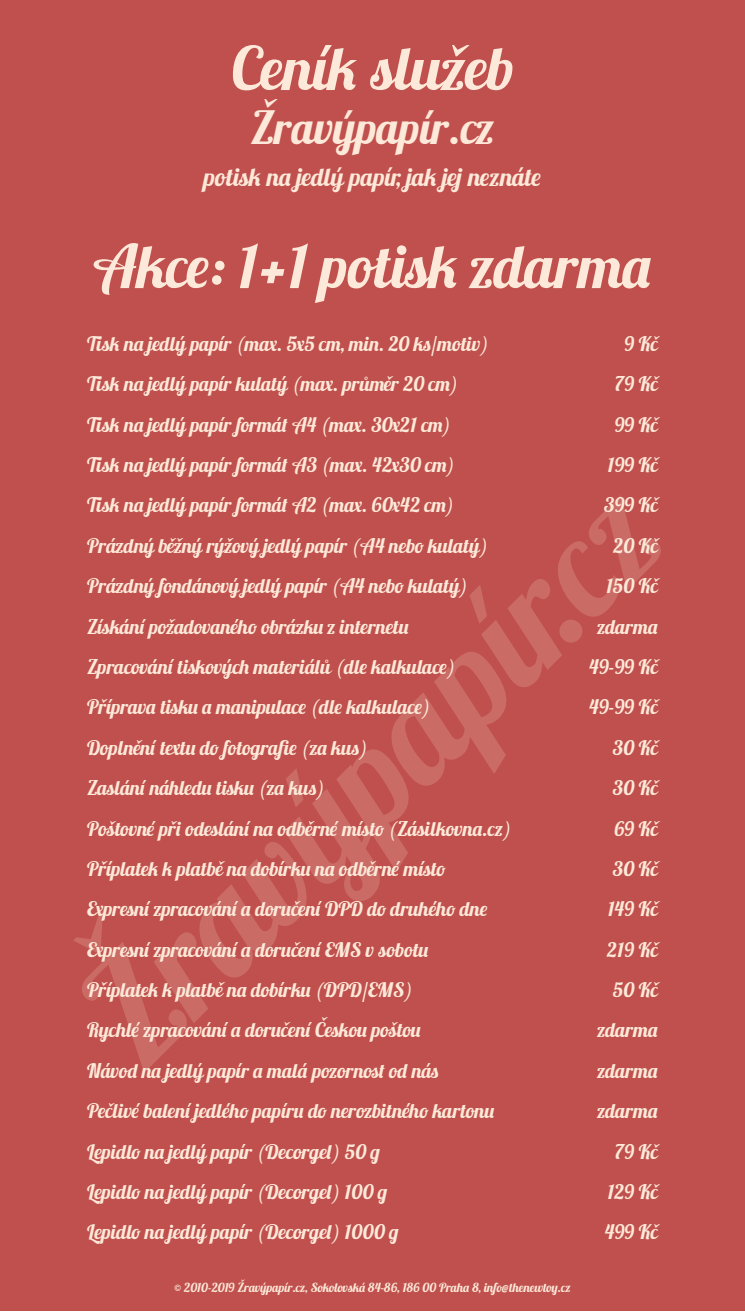
<style>
.page{position:relative;width:745px;height:1313px;background:#fff}
.page>*{position:absolute;margin:0;border:0;box-sizing:border-box;transform-origin:0 0}
.t1{font:143.75px "Lobster 1.3";color:#fde9d9}
.t2{font:60px "Lobster 1.3";color:#fde9d9}
.t3{font:45px "Lobster 1.3";color:#fde9d9}
.t4{font:25px "Lobster 1.3";color:#fde9d9}
.t5{font:20px "Lobster 1.3";color:#fde9d9}
.t6{font:12.5px "Lobster 1.3";color:#fde9d9}
</style>
<div class="page">
<div style="left:0;top:0;width:744px;height:1310px;background:#c0504d"></div>
<p class="t2" style="left:231px;top:30px;width:283px">Ceník služeb</p>
<p class="t3" style="left:250px;top:99px;width:245px">Žravýpapír.cz</p>
<p class="t4" style="left:204px;top:161px;width:338px">potisk na jedlý papír, jak jej neznáte</p>
<p class="t2" style="left:93px;top:228px;width:561px">Akce: 1+1 potisk zdarma</p>
<p class="t5" style="left:87px;top:331px;width:403px">Tisk na jedlý papír (max. 5x5 cm, min. 20 ks/motiv)</p>
<p class="t5" style="left:624px;top:331px;width:35px">9 Kč</p>
<p class="t5" style="left:87px;top:371px;width:372px">Tisk na jedlý papír kulatý (max. průměr 20 cm)</p>
<p class="t5" style="left:615px;top:371px;width:44px">79 Kč</p>
<p class="t5" style="left:87px;top:411px;width:365px">Tisk na jedlý papír formát A4 (max. 30x21 cm)</p>
<p class="t5" style="left:614px;top:411px;width:45px">99 Kč</p>
<p class="t5" style="left:87px;top:452px;width:369px">Tisk na jedlý papír formát A3 (max. 42x30 cm)</p>
<p class="t5" style="left:607px;top:452px;width:52px">199 Kč</p>
<p class="t5" style="left:87px;top:492px;width:368px">Tisk na jedlý papír formát A2 (max. 60x42 cm)</p>
<p class="t5" style="left:604px;top:492px;width:55px">399 Kč</p>
<p class="t5" style="left:87px;top:533px;width:402px">Prázdný běžný rýžový jedlý papír (A4 nebo kulatý)</p>
<p class="t5" style="left:613px;top:533px;width:46px">20 Kč</p>
<p class="t5" style="left:87px;top:573px;width:382px">Prázdný fondánový jedlý papír (A4 nebo kulatý)</p>
<p class="t5" style="left:606px;top:573px;width:53px">150 Kč</p>
<p class="t5" style="left:87px;top:613px;width:323px">Získání požadovaného obrázku z internetu</p>
<p class="t5" style="left:597px;top:613px;width:62px">zdarma</p>
<p class="t5" style="left:87px;top:654px;width:369px">Zpracování tiskových materiálů (dle kalkulace)</p>
<p class="t5" style="left:589px;top:654px;width:70px">49-99 Kč</p>
<p class="t5" style="left:87px;top:694px;width:344px">Příprava tisku a manipulace (dle kalkulace)</p>
<p class="t5" style="left:589px;top:694px;width:70px">49-99 Kč</p>
<p class="t5" style="left:87px;top:734px;width:282px">Doplnění textu do fotografie (za kus)</p>
<p class="t5" style="left:612px;top:734px;width:46px">30 Kč</p>
<p class="t5" style="left:87px;top:775px;width:239px">Zaslání náhledu tisku (za kus)</p>
<p class="t5" style="left:612px;top:775px;width:46px">30 Kč</p>
<p class="t5" style="left:87px;top:815px;width:425px">Poštovné při odeslání na odběrné místo (Zásilkovna.cz)</p>
<p class="t5" style="left:614px;top:815px;width:45px">69 Kč</p>
<p class="t5" style="left:87px;top:856px;width:359px">Příplatek k platbě na dobírku na odběrné místo</p>
<p class="t5" style="left:612px;top:856px;width:46px">30 Kč</p>
<p class="t5" style="left:87px;top:896px;width:401px">Expresní zpracování a doručení DPD do druhého dne</p>
<p class="t5" style="left:608px;top:896px;width:51px">149 Kč</p>
<p class="t5" style="left:87px;top:936px;width:343px">Expresní zpracování a doručení EMS v sobotu</p>
<p class="t5" style="left:606px;top:936px;width:52px">219 Kč</p>
<p class="t5" style="left:87px;top:977px;width:327px">Příplatek k platbě na dobírku (DPD/EMS)</p>
<p class="t5" style="left:612px;top:977px;width:47px">50 Kč</p>
<p class="t5" style="left:87px;top:1017px;width:335px">Rychlé zpracování a doručení Českou poštou</p>
<p class="t5" style="left:597px;top:1017px;width:62px">zdarma</p>
<p class="t5" style="left:87px;top:1057px;width:353px">Návod na jedlý papír a malá pozornost od nás</p>
<p class="t5" style="left:597px;top:1057px;width:62px">zdarma</p>
<p class="t5" style="left:87px;top:1098px;width:409px">Pečlivé balení jedlého papíru do nerozbitného kartonu</p>
<p class="t5" style="left:597px;top:1098px;width:62px">zdarma</p>
<p class="t5" style="left:87px;top:1138px;width:295px">Lepidlo na jedlý papír (Decorgel) 50 g</p>
<p class="t5" style="left:615px;top:1138px;width:44px">79 Kč</p>
<p class="t5" style="left:87px;top:1179px;width:302px">Lepidlo na jedlý papír (Decorgel) 100 g</p>
<p class="t5" style="left:607px;top:1179px;width:52px">129 Kč</p>
<p class="t5" style="left:87px;top:1219px;width:313px">Lepidlo na jedlý papír (Decorgel) 1000 g</p>
<p class="t5" style="left:604px;top:1219px;width:55px">499 Kč</p>
<p class="t6" style="left:174px;top:1279px;width:398px">© 2010-2019 Žravýpapír.cz, Sokolovská 84-86, 186 00 Praha 8, info@thenewtoy.cz</p>
<h1 class="t1" style="left:41px;top:972px;width:782px;rotate:-45deg">Žravýpapír.cz</h1>
</div>
